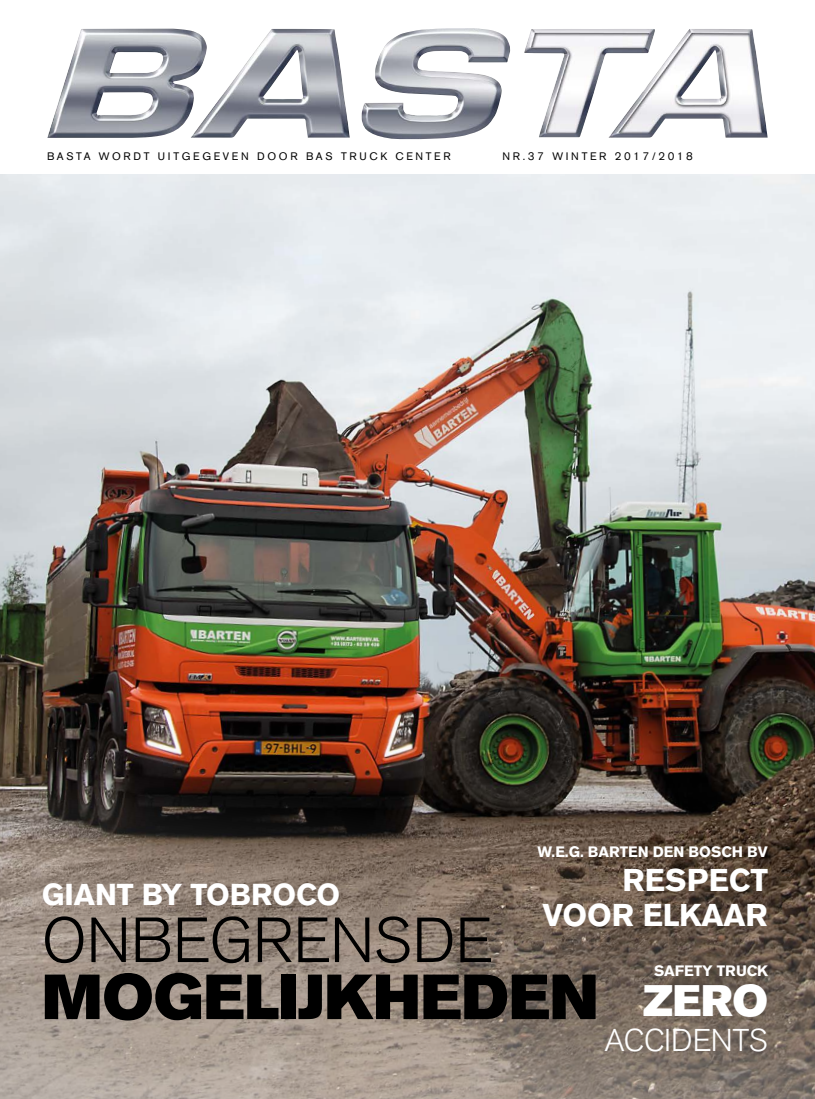
<style>
.page{position:relative;width:815px;height:1099px;background:#fff}
.page>*{position:absolute;margin:0;border:0;box-sizing:border-box;transform-origin:0 0}
.t1{font:63px "Volvo Sans Pro Super";color:#000}
.t2{font:300 63px "Volvo Sans Pro";color:#000}
.t3{font:43.75px "Volvo Sans Pro Super";color:#fff}
.t4{font:700 31.25px/34.6px "Volvo Sans Pro";color:#fff;text-align:right}
.t5{font:300 31.25px "Volvo Sans Pro";color:#fff}
.t6{font:700 30px "Volvo Sans Pro";color:#fff}
.t7{font:700 15px "Volvo Sans Pro";color:#fff}
.t8{font:10.88px "Volvo Sans Pro";letter-spacing:.25em;color:#000}
</style>
<div class="page">
<img style="left:0;top:174px;width:815px;height:504px">
<svg style="left:0;top:678px;width:815px;height:420px;background:#715f53"></svg>
<img style="left:47px;top:28px;width:463px;height:111px">
<p class="t8" style="left:47px;top:149px;width:405px">BASTA WORDT UITGEGEVEN DOOR BAS TRUCK CENTER</p>
<p class="t8" style="left:502px;top:149px;width:192px">NR.37 WINTER 2017/2018</p>
<h3 class="t7" style="left:538px;top:842px;width:232px">W.E.G. BARTEN DEN BOSCH BV</h3>
<h3 class="t4" style="left:542px;top:863px;width:227px">RESPECT<br>VOOR ELKAAR</h3>
<h3 class="t6" style="left:42px;top:876px;width:300px">GIANT BY TOBROCO</h3>
<h1 class="t2" style="left:42px;top:903px;width:452px">ONBEGRENSDE</h1>
<h1 class="t1" style="left:42px;top:958px;width:558px">MOGELIJKHEDEN</h1>
<h3 class="t7" style="left:654px;top:961px;width:115px">SAFETY TRUCK</h3>
<h2 class="t3" style="left:643px;top:973px;width:126px">ZERO</h2>
<h3 class="t5" style="left:605px;top:1021px;width:164px">ACCIDENTS</h3>
</div>
